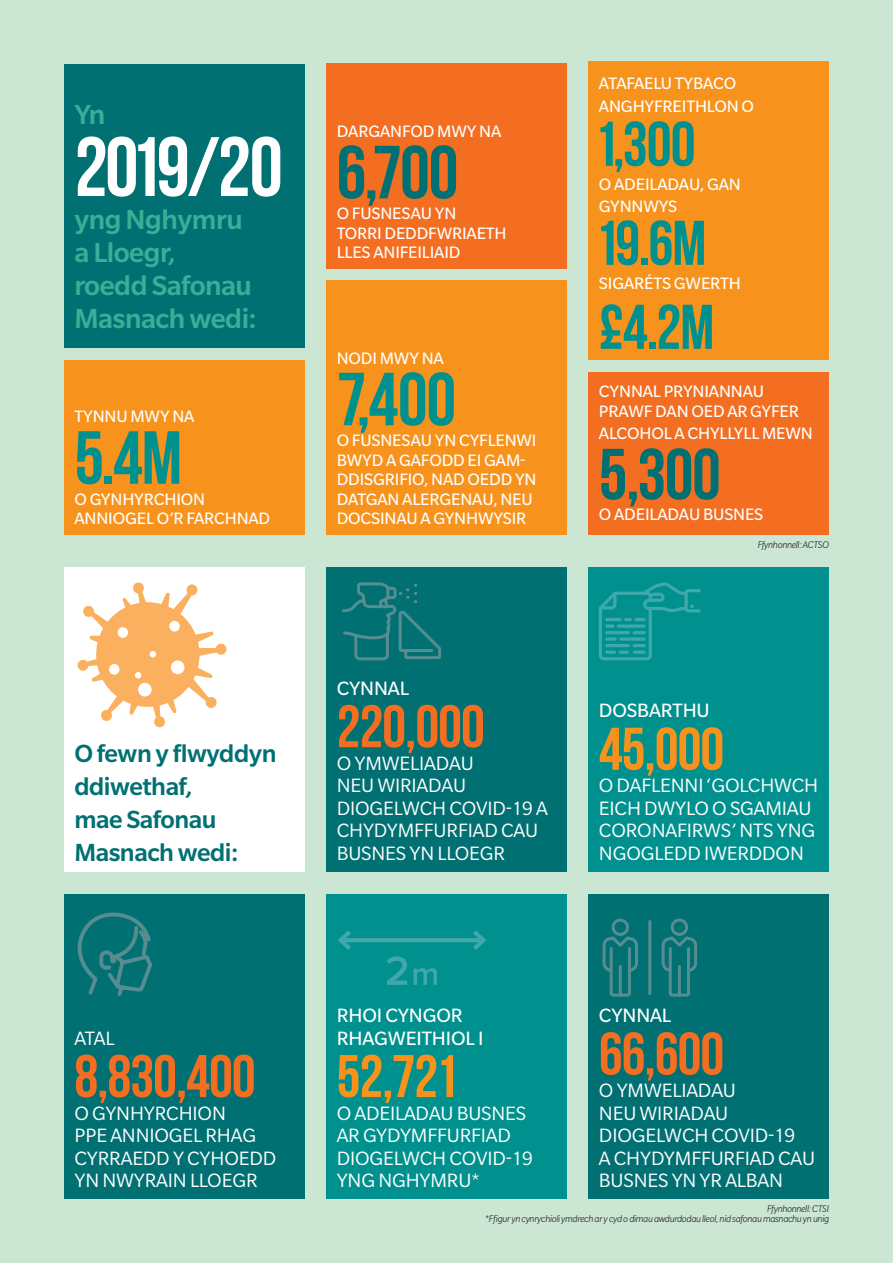
<style>
.page{position:relative;width:893px;height:1263px;background:#cbe6d3}
.page>*{position:absolute;margin:0;border:0;box-sizing:border-box;transform-origin:0 0}
.t1{font:700 84.15px "Bebas Neue";letter-spacing:-.05em;color:#fff}
.t2{font:700 75px "Bebas Neue";color:#00918e}
.t3{font:700 75px "Bebas Neue";color:#017072}
.t4{font:700 72px "Bebas Neue";color:#017072}
.t5{font:700 63px "Bebas Neue";letter-spacing:-.015em;color:#00918e}
.t6{font:700 60px "Bebas Neue";letter-spacing:-.015em;color:#f36e21}
.t7{font:700 60px "Bebas Neue";letter-spacing:-.015em;color:#f7931d}
.t8{font:500 30px/33px "Slate Pro";letter-spacing:-.015em;color:#3cad96}
.t9{font:500 27px/33px "Slate Pro";letter-spacing:-.015em;color:#017072}
.t10{font:21px/22.5px "Slate Pro";letter-spacing:-.01em;color:#fff}
.t11{font:21px/22.5px "Slate Pro";letter-spacing:-.005em;color:#fff}
.t12{font:18px/19.5px "Slate Pro";letter-spacing:-.005em;color:#fff}
.t13{font:italic 300 10.5px "Slate Pro";letter-spacing:-.03em;color:#231f20}
</style>
<div class="page">
<div style="left:64px;top:64px;width:241px;height:284px;background:#017072"></div>
<div style="left:64px;top:567px;width:241px;height:305px;background:#fff"></div>
<div style="left:64px;top:360px;width:241px;height:175px;background:#f7931d"></div>
<div style="left:326px;top:567px;width:241px;height:305px;background:#017072"></div>
<div style="left:326px;top:894px;width:241px;height:305px;background:#00918e"></div>
<div style="left:588px;top:894px;width:241px;height:305px;background:#017072"></div>
<div style="left:64px;top:894px;width:241px;height:305px;background:#017072"></div>
<div style="left:588px;top:567px;width:241px;height:305px;background:#00918e"></div>
<div style="left:326px;top:281px;width:241px;height:254px;background:#f7931d"></div>
<div style="left:326px;top:64px;width:241px;height:205px;background:#f36e21"></div>
<div style="left:588px;top:62px;width:241px;height:305px;background:#f7931d"></div>
<svg style="left:77px;top:582px;width:150px;height:145px"></svg>
<svg style="left:602px;top:918px;width:36px;height:79px"></svg>
<svg style="left:661px;top:918px;width:36px;height:79px"></svg>
<hr style="left:648px;top:921px;width:3px;height:73px;background:#578d91">
<svg style="left:342px;top:582px;width:100px;height:79px"></svg>
<hr style="left:341px;top:938px;width:142px;height:4px;background:#40a8aa">
<svg style="left:338px;top:930px;width:18px;height:20px"></svg>
<svg style="left:468px;top:930px;width:18px;height:20px"></svg>
<svg style="left:387px;top:956px;width:50px;height:29px"></svg>
<svg style="left:599px;top:582px;width:102px;height:78px"></svg>
<svg style="left:77px;top:912px;width:75px;height:84px"></svg>
<div style="left:588px;top:371px;width:241px;height:164px;background:#f36e21"></div>
<div style="left:578px;top:360px;width:279px;height:11px;background:#cbe6d3"></div>
<p class="t8" style="left:74px;top:97px;width:32px">Yn</p>
<p class="t1" style="left:74px;top:121px;width:210px">2019/20</p>
<p class="t8" style="left:74px;top:203px;width:184px">yng Nghymru a Lloegr,<br>roedd Safonau<br>Masnach wedi:</p>
<p class="t12" style="left:74px;top:407px;width:122px">TYNNU MWY NA</p>
<p class="t2" style="left:74px;top:417px;width:109px">5.4M</p>
<p class="t12" style="left:74px;top:489px;width:197px">O GYNHYRCHION<br>ANNIOGEL O’R FARCHNAD</p>
<p class="t9" style="left:74px;top:737px;width:204px">O fewn y flwyddyn ddiwethaf,<br>mae Safonau<br>Masnach wedi:</p>
<p class="t12" style="left:337px;top:121px;width:166px">DARGANFOD MWY NA</p>
<p class="t3" style="left:337px;top:131px;width:123px">6,700</p>
<p class="t12" style="left:337px;top:204px;width:171px">O FUSNESAU YN<br>TORRI DEDDFWRIAETH<br>LLES ANIFEILIAID</p>
<p class="t12" style="left:337px;top:348px;width:109px">NODI MWY NA</p>
<p class="t2" style="left:337px;top:358px;width:121px">7,400</p>
<p class="t12" style="left:337px;top:431px;width:201px">O FUSNESAU YN CYFLENWI<br>BWYD A GAFODD EI GAM-<br>DDISGRIFIO, NAD OEDD YN<br>DATGAN ALERGENAU, NEU<br>DOCSINAU A GYNHWYSIR</p>
<p class="t12" style="left:599px;top:72px;width:157px;line-height:22.5px">ATAFAELU TYBACO<br>ANGHYFREITHLON O</p>
<p class="t5" style="left:594px;top:109px;width:103px">1,300</p>
<p class="t12" style="left:599px;top:173px;width:143px;line-height:22.5px">O ADEILADAU, GAN<br>GYNNWYS</p>
<p class="t5" style="left:594px;top:208px;width:114px">19.6M</p>
<p class="t12" style="left:599px;top:273px;width:144px">SIGARÉTS GWERTH</p>
<p class="t5" style="left:599px;top:292px;width:117px">£4.2M</p>
<p class="t12" style="left:599px;top:382px;width:201px">CYNNAL PRYNIANNAU<br>PRAWF DAN OED AR GYFER</p>
<p class="t12" style="left:599px;top:424px;width:215px">ALCOHOL A CHYLLYLL MEWN</p>
<p class="t4" style="left:599px;top:435px;width:123px">5,300</p>
<p class="t12" style="left:599px;top:505px;width:166px">O ADEILADAU BUSNES</p>
<p class="t13" style="left:758px;top:539px;width:73px">Ffynhonnell: ACTSO</p>
<p class="t11" style="left:337px;top:677px;width:74px">CYNNAL</p>
<p class="t6" style="left:337px;top:693px;width:150px">220,000</p>
<p class="t10" style="left:337px;top:752px;width:213px">O YMWELIADAU<br>NEU WIRIADAU<br>DIOGELWCH COVID-19 A<br>CHYDYMFFURFIAD CAU<br>BUSNES YN LLOEGR</p>
<p class="t11" style="left:599px;top:699px;width:112px">DOSBARTHU</p>
<p class="t7" style="left:599px;top:716px;width:127px">45,000</p>
<p class="t10" style="left:599px;top:774px;width:221px">O DAFLENNI ‘GOLCHWCH<br>EICH DWYLO O SGAMIAU<br>CORONAFIRWS’ NTS YNG<br>NGOGLEDD IWERDDON</p>
<p class="t10" style="left:75px;top:1026px;width:42px">ATAL</p>
<p class="t6" style="left:74px;top:1043px;width:183px">8,830,400</p>
<p class="t10" style="left:75px;top:1101px;width:203px">O GYNHYRCHION<br>PPE ANNIOGEL RHAG<br>CYRRAEDD Y CYHOEDD<br>YN NWYRAIN LLOEGR</p>
<p class="t11" style="left:337px;top:1004px;width:148px">RHOI CYNGOR<br>RHAGWEITHIOL I</p>
<p class="t7" style="left:337px;top:1043px;width:124px">52,721</p>
<p class="t10" style="left:337px;top:1101px;width:198px">O ADEILADAU BUSNES<br>AR GYDYMFFURFIAD<br>DIOGELWCH COVID-19<br>YNG NGHYMRU*</p>
<p class="t11" style="left:599px;top:1004px;width:74px">CYNNAL</p>
<p class="t6" style="left:599px;top:1021px;width:127px">66,600</p>
<p class="t10" style="left:599px;top:1079px;width:218px">O YMWELIADAU<br>NEU WIRIADAU<br>DIOGELWCH COVID-19<br>A CHYDYMFFURFIAD CAU<br>BUSNES YN YR ALBAN</p>
<p class="t13" style="left:767px;top:1203px;width:63px">Ffynhonnell: CTSI</p>
<p class="t13" style="left:485px;top:1213px;width:345px">*Ffigur yn cynrychioli ymdrech ar y cyd o dimau awdurdodau lleol, nid safonau masnachu yn unig</p>
</div>
